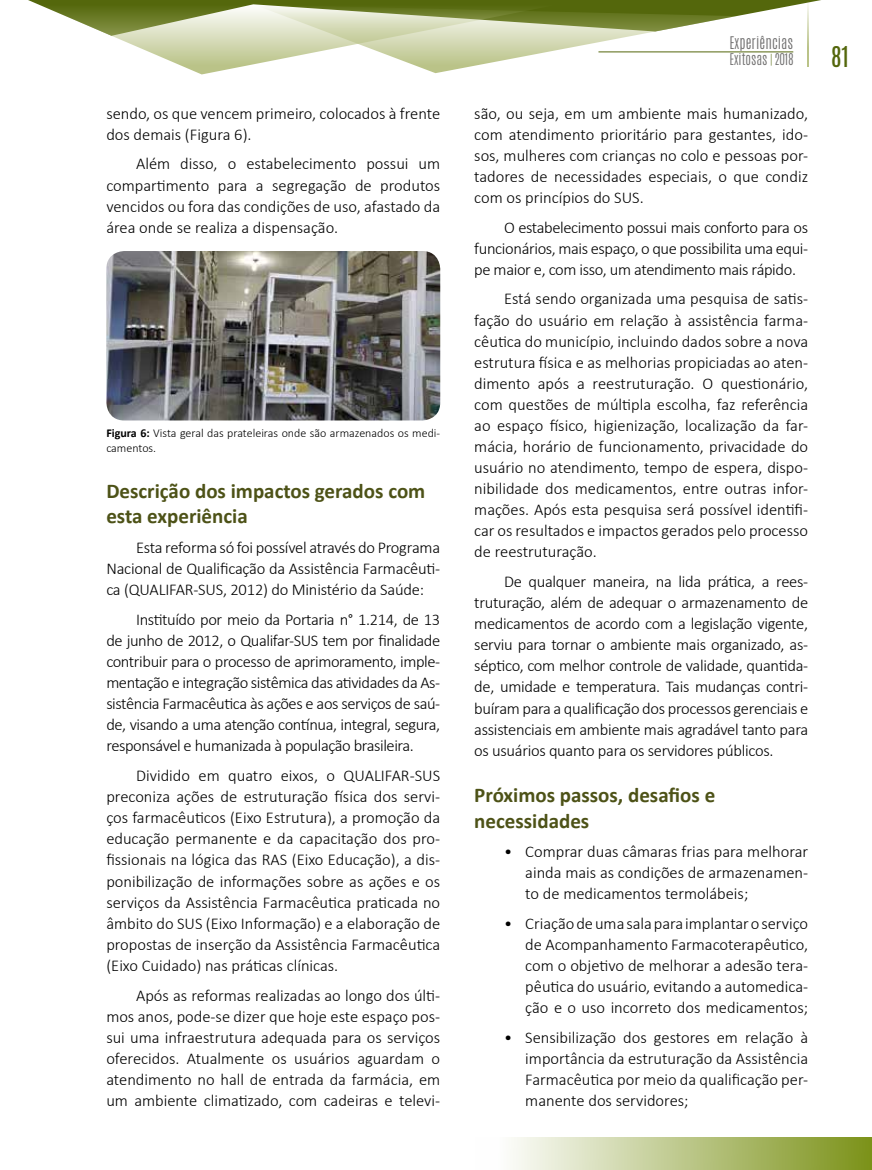
<style>
.page{position:relative;width:872px;height:1170px;background:#fff}
.page>*{position:absolute;margin:0;border:0;box-sizing:border-box;transform-origin:0 0}
.t1{font:24px "Antonio";color:#54670c}
.t2{font:700 21px/25.3px "Calibri";color:#4d5217}
.t3{font:300 16.5px/21px "Calibri";color:#000;text-align:justify}
.t4{font:300 14.55px "Antonio";letter-spacing:.005em;color:#706f6f}
.t5{font:300 13.5px "Antonio";color:#706f6f}
.t6{font:300 12px/14.5px "Calibri";color:#000}
.s1{font-weight:700}
.s2{color:#54670c}
</style>
<div class="page">
<svg style="left:588px;top:0;width:233px;height:53px"></svg>
<svg style="left:28px;top:0;width:560px;height:74px"></svg>
<div style="left:475px;top:1137px;width:397px;height:32px;background:linear-gradient(to right,#fff,#7c9219)"></div>
<hr style="left:807px;top:0;width:2px;height:67px;background:#bac388">
<hr style="left:598px;top:52px;width:195px;height:1px;background:#54670c">
<img style="left:106px;top:251px;width:334px;height:169px">
<p class="t3" style="left:106px;top:102px;width:335px">sendo, os que vencem primeiro, colocados à frente dos demais (Figura 6).</p>
<p class="t3" style="left:106px;top:153px;width:335px;text-indent:30px">Além disso, o estabelecimento possui um compartimento para a segregação de produtos vencidos ou fora das condições de uso, afastado da área onde se realiza a dispensação.</p>
<p class="t6" style="left:106px;top:426px;width:335px"><span class="s1">Figura 6:</span> Vista geral das prateleiras onde são armazenados os medi&shy;camentos.</p>
<p class="t2" style="left:106px;top:477px;width:320px">Descrição dos impactos gerados com esta experiência</p>
<p class="t3" style="left:106px;top:537px;width:335px;text-indent:30px">Esta reforma só foi possível através do Programa Nacional de Qualificação da Assistência Farmacêuti&shy;ca (QUALIFAR-SUS, 2012) do Ministério da Saúde:</p>
<p class="t3" style="left:106px;top:608px;width:335px;text-indent:30px">Instituído por meio da Portaria n° 1.214, de 13 de junho de 2012, o Qualifar-SUS tem por finalidade contribuir para o processo de aprimoramento, imple&shy;mentação e integração sistêmica das atividades da As&shy;sistência Farmacêutica às ações e aos serviços de saú&shy;de, visando a uma atenção contínua, integral, segura, responsável e humanizada à população brasileira.</p>
<p class="t3" style="left:106px;top:764px;width:335px;text-indent:30px">Dividido em quatro eixos, o QUALIFAR-SUS preconiza ações de estruturação física dos servi&shy;ços farmacêuticos (Eixo Estrutura), a promoção da educação permanente e da capacitação dos pro&shy;fissionais na lógica das RAS (Eixo Educação), a dis&shy;ponibilização de informações sobre as ações e os serviços da Assistência Farmacêutica praticada no âmbito do SUS (Eixo Informação) e a elaboração de propostas de inserção da Assistência Farmacêutica (Eixo Cuidado) nas práticas clínicas.</p>
<p class="t3" style="left:106px;top:984px;width:335px;text-indent:30px">Após as reformas realizadas ao longo dos últi&shy;mos anos, pode-se dizer que hoje este espaço pos&shy;sui uma infraestrutura adequada para os serviços oferecidos. Atualmente os usuários aguardam o atendimento no hall de entrada da farmácia, em um ambiente climatizado, com cadeiras e televi-</p>
<p class="t4" style="left:729px;top:33px;width:65px">Experiências</p>
<p class="t5" style="left:729px;top:50px;width:65px">Exitosas <span class="s2">|</span> 2018</p>
<p class="t3" style="left:474px;top:103px;width:335px">são, ou seja, em um ambiente mais humanizado, com atendimento prioritário para gestantes, ido&shy;sos, mulheres com crianças no colo e pessoas por&shy;tadores de necessidades especiais, o que condiz com os princípios do SUS.</p>
<p class="t3" style="left:474px;top:216px;width:335px;text-indent:30px">O estabelecimento possui mais conforto para os funcionários, mais espaço, o que possibilita uma equi&shy;pe maior e, com isso, um atendimento mais rápido.</p>
<p class="t3" style="left:474px;top:288px;width:335px;text-indent:30px">Está sendo organizada uma pesquisa de satis&shy;fação do usuário em relação à assistência farma&shy;cêutica do município, incluindo dados sobre a nova estrutura física e as melhorias propiciadas ao aten&shy;dimento após a reestruturação. O questionário, com questões de múltipla escolha, faz referência ao espaço físico, higienização, localização da far&shy;mácia, horário de funcionamento, privacidade do usuário no atendimento, tempo de espera, dispo&shy;nibilidade dos medicamentos, entre outras infor&shy;mações. Após esta pesquisa será possível identifi&shy;car os resultados e impactos gerados pelo processo de reestruturação.</p>
<p class="t3" style="left:474px;top:571px;width:335px;text-indent:30px">De qualquer maneira, na lida prática, a rees&shy;truturação, além de adequar o armazenamento de medicamentos de acordo com a legislação vigente, serviu para tornar o ambiente mais organizado, as&shy;séptico, com melhor controle de validade, quantida&shy;de, umidade e temperatura. Tais mudanças contri&shy;buíram para a qualificação dos processos gerenciais e assistenciais em ambiente mais agradável tanto para os usuários quanto para os servidores públicos.</p>
<p class="t2" style="left:474px;top:781px;width:242px">Próximos passos, desafios e necessidades</p>
<p class="t3" style="left:525px;top:841px;width:284px;text-indent:-21px">• Comprar duas câmaras frias para melhorar ainda mais as condições de armazenamen&shy;to de medicamentos termolábeis;</p>
<p class="t3" style="left:525px;top:912px;width:284px;text-indent:-21px">• Criação de uma sala para implantar o serviço de Acompanhamento Farmacoterapêutico, com o objetivo de melhorar a adesão tera&shy;pêutica do usuário, evitando a automedica&shy;ção e o uso incorreto dos medicamentos;</p>
<p class="t3" style="left:525px;top:1026px;width:284px;text-indent:-21px">• Sensibilização dos gestores em relação à importância da estruturação da Assistência Farmacêutica por meio da qualificação per&shy;manente dos servidores;</p>
<h1 class="t1" style="left:831px;top:39px;width:20px">81</h1>
</div>
